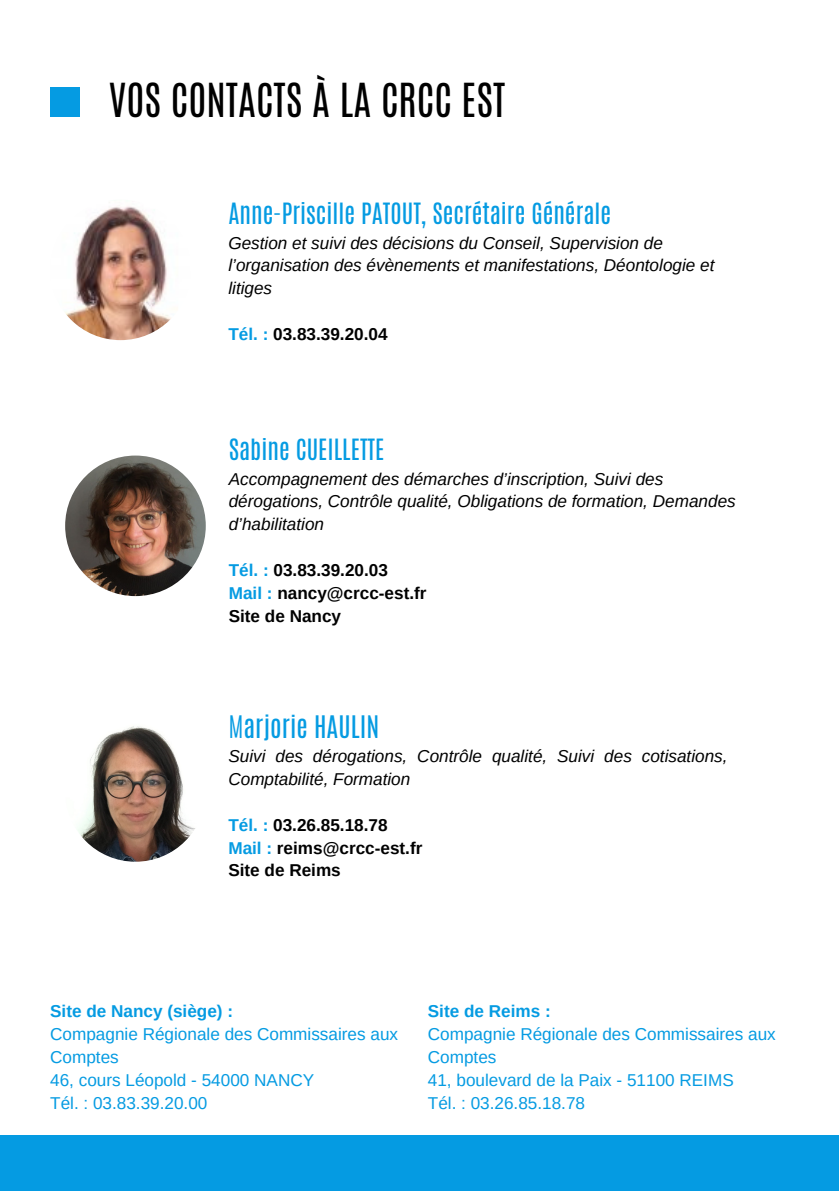
<style>
.page{position:relative;width:839px;height:1191px;background:#fff}
.page>*{position:absolute;margin:0;border:0;box-sizing:border-box;transform-origin:0 0}
.t1{font:39.2px "Antonio";color:#000}
.t2{font:26px "Antonio";color:#059be2}
.t3{font:24.4px "Antonio";color:#059be2}
.t4{font:italic 17.2px/22.8px "Arimo";color:#000}
.t5{font:17.2px/22.8px "Arimo";color:#059be2}
.t6{font:700 17.2px "Arimo";color:#000}
.t7{font:700 17.2px "Arimo";color:#059be2}
.s1{color:#059be2}
.s2{font-weight:300}
</style>
<div class="page">
<div style="left:0;top:1136px;width:838px;height:55px;background:#059be2"></div>
<img style="left:50px;top:200px;width:141px;height:140px;border-radius:50%">
<img style="left:65px;top:456px;width:141px;height:140px;border-radius:50%">
<img style="left:65px;top:721px;width:141px;height:141px;border-radius:50%">
<div style="left:50px;top:87px;width:30px;height:30px;background:#059be2"></div>
<p class="t1" style="left:109px;top:72px;width:398px">VOS CONTACTS À LA CRCC EST</p>
<p class="t3" style="left:228px;top:196px;width:384px">Anne-Priscille PATOUT, Secrétaire Générale</p>
<p class="t4" style="left:228px;top:231px;width:487px">Gestion et suivi des décisions du Conseil, Supervision de l’organisation des évènements et manifestations, Déontologie et litiges</p>
<p class="t6" style="left:228px;top:324px;width:161px"><span class="s1">Tél. :</span> 03.83.39.20.04</p>
<p class="t3" style="left:229px;top:432px;width:157px">Sabine CUEILLETTE</p>
<p class="t4" style="left:229px;top:467px;width:508px">Accompagnement des démarches d’inscription, Suivi des dérogations, Contrôle qualité, Obligations de formation, Demandes d’habilitation</p>
<p class="t6" style="left:229px;top:560px;width:161px"><span class="s1">Tél. :</span> 03.83.39.20.03</p>
<p class="t6" style="left:229px;top:583px;width:199px"><span class="s1">Mail :</span> nancy@crcc-est.fr</p>
<p class="t6" style="left:229px;top:606px;width:114px">Site de Nancy</p>
<p class="t2" style="left:228px;top:708px;width:152px"><span class="s2">M</span>arjorie HAULIN</p>
<p class="t4" style="left:228px;top:745px;width:500px">Suivi des dérogations, Contrôle qualité, Suivi des cotisations,<br>Comptabilité, Formation</p>
<p class="t6" style="left:228px;top:815px;width:161px"><span class="s1">Tél. :</span> 03.26.85.18.78</p>
<p class="t6" style="left:228px;top:838px;width:195px"><span class="s1">Mail :</span> reims@crcc-est.fr</p>
<p class="t6" style="left:228px;top:861px;width:114px">Site de Reims</p>
<p class="t7" style="left:50px;top:1002px;width:184px">Site de Nancy (siège) :</p>
<p class="t5" style="left:50px;top:1023px;width:349px">Compagnie Régionale des Commissaires aux<br>Comptes</p>
<p class="t5" style="left:50px;top:1069px;width:265px">46, cours Léopold - 54000 NANCY</p>
<p class="t5" style="left:50px;top:1091px;width:159px">Tél. : 03.83.39.20.00</p>
<p class="t7" style="left:428px;top:1002px;width:124px">Site de Reims :</p>
<p class="t5" style="left:428px;top:1023px;width:349px">Compagnie Régionale des Commissaires aux<br>Comptes</p>
<p class="t5" style="left:428px;top:1069px;width:307px">41, boulevard de la Paix - 51100 REIMS</p>
<p class="t5" style="left:428px;top:1091px;width:159px">Tél. : 03.26.85.18.78</p>
</div>
